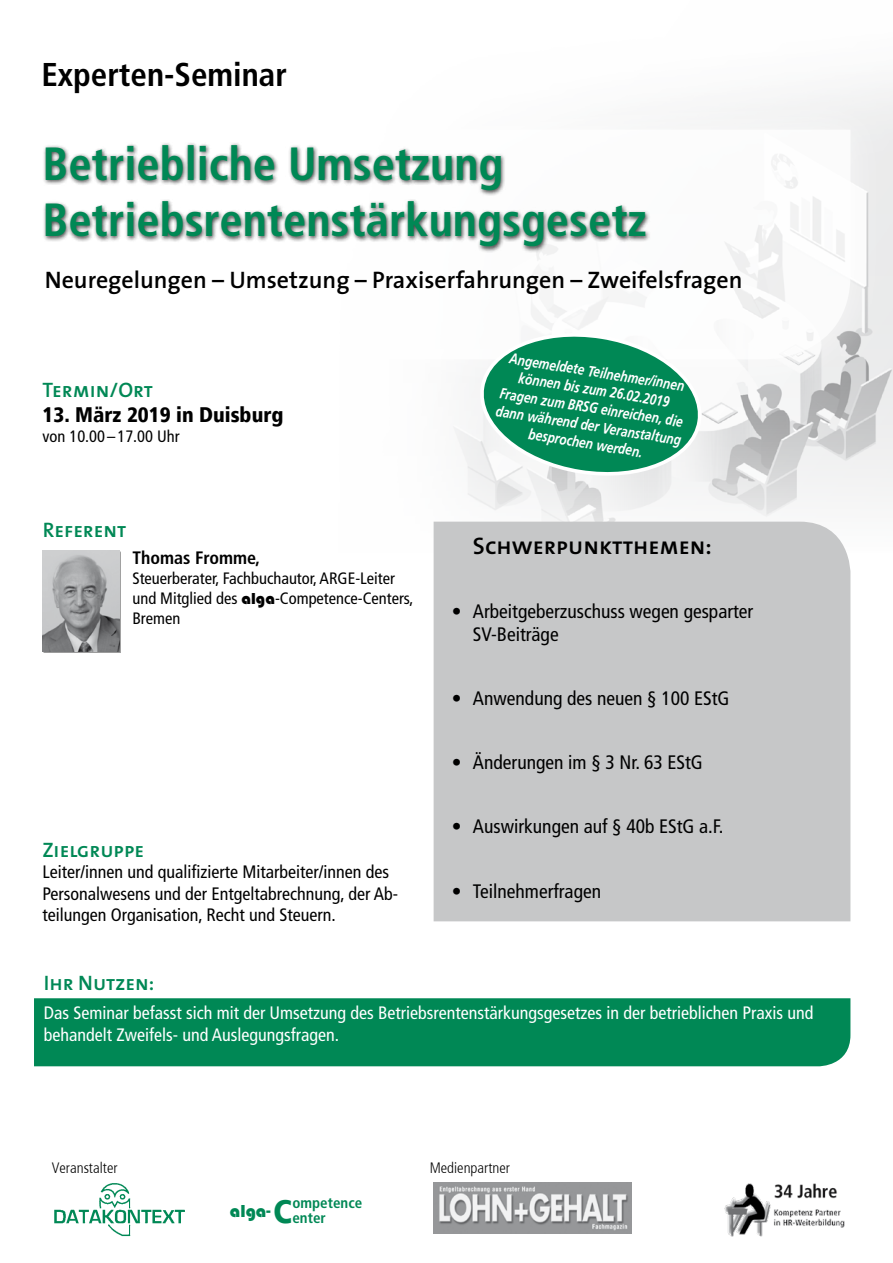
<style>
.page{position:relative;width:893px;height:1263px;background:#fff}
.page>*{position:absolute;margin:0;border:0;box-sizing:border-box;transform-origin:0 0}
.t1{font:700 condensed 46.5px/55.8px "Frutiger LT";color:#085}
.t2{font:700 condensed 33px "Frutiger LT";color:#000}
.t3{font:600 24px "The Sans";color:#000}
.t4{font:24px "The Sans Semi Bold Caps";color:#000}
.t5{font:21px "The Sans Semi Bold Caps";color:#085}
.t6{font:900 condensed 21px "Frutiger LT Std";color:#000}
.t7{font:condensed 19.5px/23.4px "Frutiger LT";color:#000}
.t8{font:condensed 18px/21.6px "Frutiger LT";color:#fff}
.t9{font:condensed 18px/21.6px "Frutiger LT";color:#000}
.t10{font:700 condensed 18px "Frutiger LT";color:#000}
.t11{font:18px "Blippo Black LT";color:#085}
.t12{font:condensed 16.5px/19.8px "Frutiger LT";color:#000}
.t13{font:italic 700 15px/18px "Frutiger LT Std";color:#fff;text-align:center;scale:.8 1}
.t14{font:300 condensed 15px "Frutiger LT Std";color:#000}
.t15{font:700 condensed 15px/15px "Frutiger LT Std";color:#085}
.s1{font-family:"Blippo Black LT";font-stretch:normal}
.s2{font-weight:900;font-size:33px}
</style>
<div class="page">
<img style="left:99px;top:87px;width:794px;height:466px">
<div style="left:44px;top:552px;width:77px;height:101px;background:#a1a1a1"></div>
<img style="left:43px;top:551px;width:77px;height:101px">
<div style="left:34px;top:998px;width:816px;height:68px;background:#085"></div>
<div style="left:434px;top:522px;width:416px;height:399px;background:#c6c7c8"></div>
<div style="left:0;top:90px;width:890px;height:309px;background:#fff;opacity:.75"></div>
<svg style="left:0;top:130px;width:850px;height:229px"></svg>
<div style="left:42px;top:142px;width:609px;height:111px;background:#000;opacity:.75"></div>
<img style="left:54px;top:1183px;width:131px;height:54px">
<img style="left:724px;top:1183px;width:121px;height:54px">
<img style="left:434px;top:1182px;width:197px;height:51px">
<svg style="left:472px;top:323px;width:237px;height:158px"></svg>
<h2 class="t2" style="left:41px;top:55px;width:247px">Experten-Seminar</h2>
<h1 class="t1" style="left:43px;top:136px;width:606px">Betriebliche Umsetzung<br>Betriebsrentenstärkungsgesetz</h1>
<p class="t3" style="left:45px;top:265px;width:699px">Neuregelungen – Umsetzung – Praxiserfahrungen – Zweifelsfragen</p>
<p class="t5" style="left:43px;top:372px;width:112px">Termin/Ort</p>
<p class="t6" style="left:43px;top:402px;width:243px">13. März 2019 in Duisburg</p>
<p class="t12" style="left:43px;top:426px;width:139px">von 10.00 – 17.00 Uhr</p>
<p class="t5" style="left:43px;top:512px;width:85px">Referent</p>
<p class="t10" style="left:132px;top:547px;width:129px">Thomas Fromme,</p>
<p class="t12" style="left:132px;top:568px;width:282px">Steuerberater, Fachbuchautor, ARGE-Leiter und Mitglied des <span class="s1">alga</span>-Competence-Centers,<br>Bremen</p>
<p class="t5" style="left:43px;top:832px;width:103px">Zielgruppe</p>
<p class="t9" style="left:43px;top:861px;width:357px">Leiter/innen und qualifizierte Mitarbeiter/innen des<br>Personalwesens und der Entgeltabrechnung, der Ab&shy;teilungen Organisation, Recht und Steuern.</p>
<p class="t13" style="left:506px;top:348px;width:236px;rotate:9deg">Angemeldete Teilnehmer/innen können bis zum 26.02.2019<br>Fragen zum BRSG einreichen, die dann während der Veranstaltung besprochen werden.</p>
<p class="t4" style="left:473px;top:525px;width:241px">Schwerpunktthemen:</p>
<p class="t7" style="left:473px;top:599px;width:282px;text-indent:-21px">• Arbeitgeberzuschuss wegen gesparter<br>SV-Beiträge</p>
<p class="t7" style="left:452px;top:687px;width:279px">• Anwendung des neuen § 100 EStG</p>
<p class="t7" style="left:452px;top:751px;width:253px">• Änderungen im § 3 Nr. 63 EStG</p>
<p class="t7" style="left:452px;top:815px;width:273px">• Auswirkungen auf § 40b EStG a.F.</p>
<p class="t7" style="left:452px;top:879px;width:151px">• Teilnehmerfragen</p>
<p class="t5" style="left:44px;top:965px;width:112px">Ihr Nutzen:</p>
<p class="t8" style="left:44px;top:1002px;width:771px">Das Seminar befasst sich mit der Umsetzung des Betriebsrentenstärkungsgesetzes in der betrieblichen Praxis und behandelt Zweifels- und Auslegungsfragen.</p>
<p class="t14" style="left:52px;top:1159px;width:67px">Veranstalter</p>
<p class="t14" style="left:430px;top:1159px;width:82px">Medienpartner</p>
<p class="t15" style="left:273px;top:1195px;width:91px;text-indent:19px">ompetence<br><span class="s2">C</span>enter</p>
<p class="t11" style="left:230px;top:1200px;width:42px">alga-</p>
</div>
